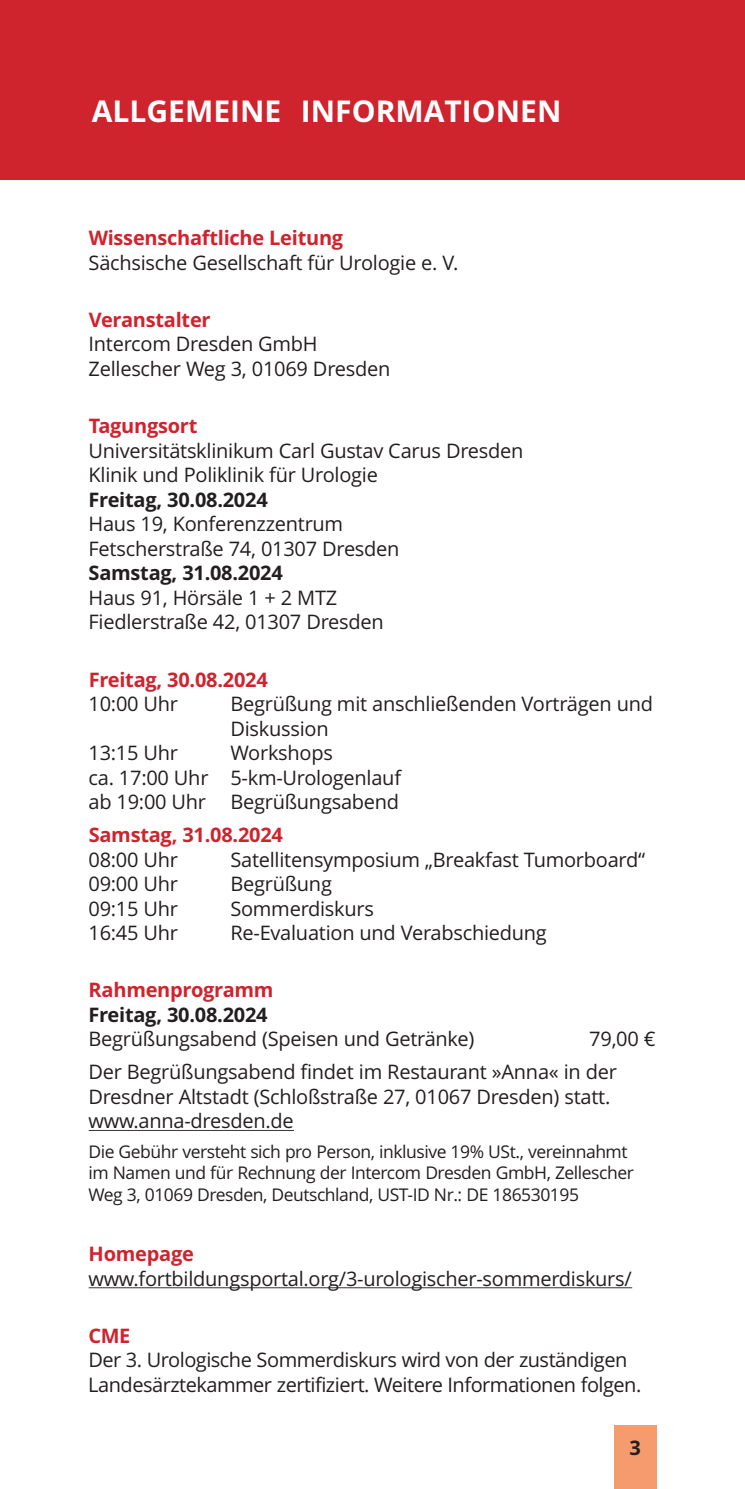
<style>
.page{position:relative;width:745px;height:1489px;background:#fff}
.page>*{position:absolute;margin:0;border:0;box-sizing:border-box;transform-origin:0 0}
.t1{font:700 30px "Open Sans";color:#fff}
.t2{font:20px/24.5px "Open Sans";letter-spacing:-.015em;color:#231f20}
.t3{font:700 20px "Open Sans";letter-spacing:-.015em;color:#cf232d}
.t4{font:700 20px "Open Sans";letter-spacing:-.015em;color:#231f20}
.t5{font:17.5px/21.5px "Open Sans";letter-spacing:-.025em;color:#231f20}
</style>
<div class="page">
<div style="left:613px;top:1424px;width:43px;height:64px;background:#f59b6e"></div>
<hr style="left:89px;top:1129px;width:205px;height:1px;background:#231f20">
<hr style="left:89px;top:1287px;width:542px;height:1px;background:#231f20">
<div style="left:0;top:0;width:744px;height:180px;background:#cf232d"></div>
<h1 class="t1" style="left:92px;top:99px;width:471px">ALLGEMEINE INFORMATIONEN</h1>
<p class="t3" style="left:89px;top:230px;width:256px">Wissenschaftliche Leitung</p>
<p class="t2" style="left:89px;top:252px;width:371px">Sächsische Gesellschaft für Urologie e. V.</p>
<p class="t3" style="left:89px;top:311px;width:123px">Veranstalter</p>
<p class="t2" style="left:89px;top:334px;width:303px">Intercom Dresden GmbH<br>Zellescher Weg 3, 01069 Dresden</p>
<p class="t3" style="left:89px;top:418px;width:110px">Tagungsort</p>
<p class="t2" style="left:89px;top:440px;width:436px">Universitätsklinikum Carl Gustav Carus Dresden<br>Klinik und Poliklinik für Urologie</p>
<p class="t4" style="left:88px;top:491px;width:180px">Freitag, 30.08.2024</p>
<p class="t2" style="left:88px;top:514px;width:312px">Haus 19, Konferenzzentrum<br>Fetscherstraße 74, 01307 Dresden</p>
<p class="t4" style="left:88px;top:565px;width:196px">Samstag, 31.08.2024</p>
<p class="t2" style="left:88px;top:587px;width:296px">Haus 91, Hörsäle 1 + 2 MTZ<br>Fiedlerstraße 42, 01307 Dresden</p>
<p class="t3" style="left:89px;top:671px;width:180px">Freitag, 30.08.2024</p>
<p class="t2" style="left:88px;top:693px;width:91px">10:00 Uhr</p>
<p class="t2" style="left:230px;top:693px;width:424px">Begrüßung mit anschließenden Vorträgen und<br>Diskussion</p>
<p class="t2" style="left:88px;top:742px;width:91px">13:15 Uhr</p>
<p class="t2" style="left:88px;top:742px;width:314px;text-indent:142px">Workshops<br>ca. 17:00 Uhr 5-km-Urologenlauf ab 19:00 Uhr Begrüßungsabend</p>
<p class="t2" style="left:88px;top:849px;width:91px">08:00 Uhr</p>
<p class="t2" style="left:230px;top:849px;width:416px">Satellitensymposium „Breakfast Tumorboard“</p>
<p class="t2" style="left:88px;top:873px;width:91px">09:00 Uhr</p>
<p class="t2" style="left:230px;top:873px;width:103px">Begrüßung</p>
<p class="t2" style="left:88px;top:898px;width:91px">09:15 Uhr</p>
<p class="t2" style="left:230px;top:898px;width:145px">Sommerdiskurs</p>
<p class="t2" style="left:88px;top:922px;width:91px">16:45 Uhr</p>
<p class="t2" style="left:230px;top:922px;width:318px">Re-Evaluation und Verabschiedung</p>
<p class="t3" style="left:89px;top:826px;width:196px">Samstag, 31.08.2024</p>
<p class="t3" style="left:89px;top:981px;width:186px">Rahmenprogramm</p>
<p class="t4" style="left:88px;top:1006px;width:180px">Freitag, 30.08.2024</p>
<p class="t2" style="left:88px;top:1028px;width:387px">Begrüßungsabend (Speisen und Getränke)</p>
<p class="t2" style="left:88px;top:1024px;width:568px;line-height:32.8px;text-indent:500px">79,00 €<br>Der Begrüßungsabend findet im Restaurant »Anna« in der</p>
<p class="t2" style="left:88px;top:1085px;width:523px">Dresdner Altstadt (Schloßstraße 27, 01067 Dresden) statt. www.anna-dresden.de</p>
<p class="t5" style="left:88px;top:1142px;width:546px">Die Gebühr versteht sich pro Person, inklusive 19% USt., vereinnahmt im Namen und für Rechnung der Intercom Dresden GmbH, Zellescher<br>Weg 3, 01069 Dresden, Deutschland, UST-ID Nr.: DE 186530195</p>
<p class="t3" style="left:89px;top:1245px;width:107px">Homepage</p>
<p class="t2" style="left:88px;top:1267px;width:544px">www.fortbildungsportal.org/3-urologischer-sommerdiskurs/</p>
<p class="t3" style="left:89px;top:1327px;width:43px">CME</p>
<p class="t2" style="left:88px;top:1349px;width:554px">Der 3. Urologische Sommerdiskurs wird von der zuständigen<br>Landesärztekammer zertifiziert. Weitere Informationen folgen.</p>
<p class="t4" style="left:629px;top:1439px;width:13px">3</p>
</div>
